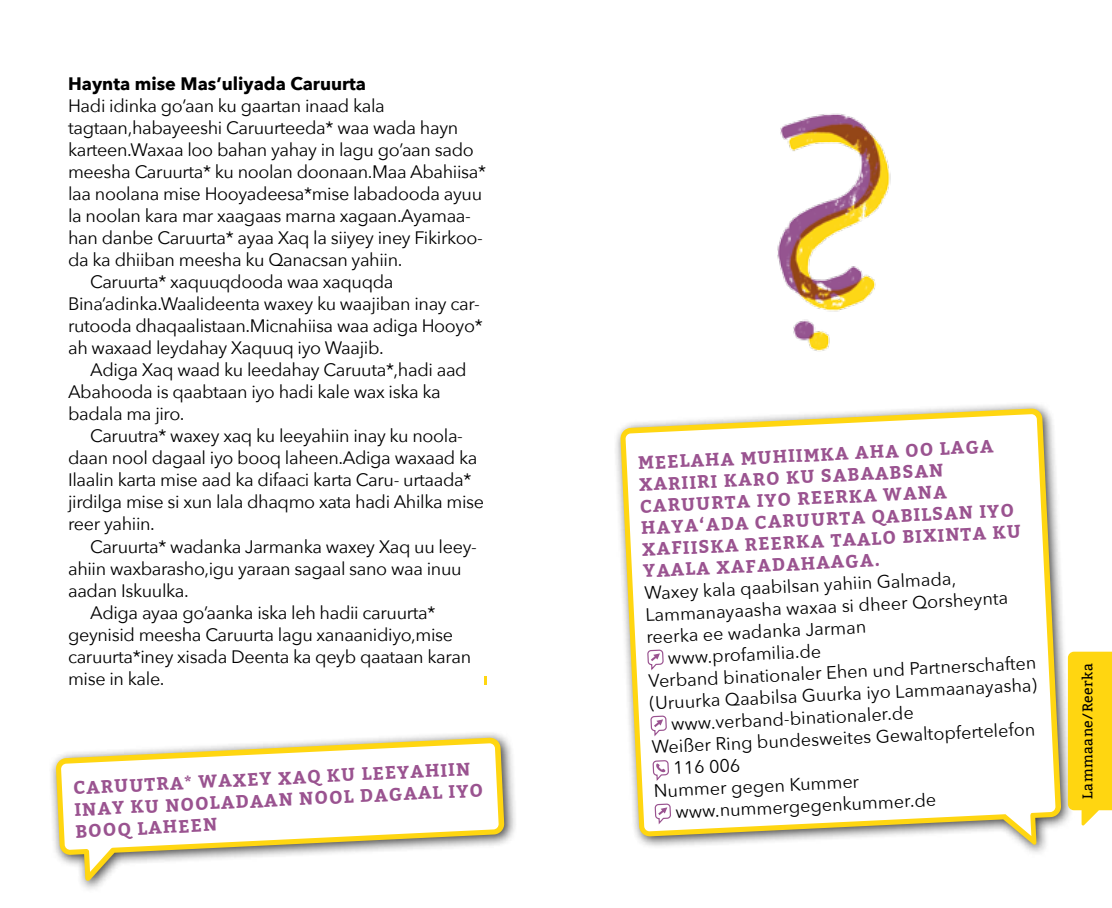
<style>
.page{position:relative;width:1112px;height:908px;background:#fff}
.page>*{position:absolute;margin:0;border:0;box-sizing:border-box;transform-origin:0 0}
.t1{font:18px "Avenir Next";letter-spacing:-.02em;color:#000}
.t2{font:700 18px/21.6px "Bitter";color:#9a5390}
.t3{font:700 18px "Avenir Next";color:#000}
.t4{font:14px "Bitter";letter-spacing:.03em;color:#000}
</style>
<div class="page">
<svg style="left:484px;top:676px;width:2px;height:8px"></svg>
<div style="left:612px;top:400px;width:462px;height:457px;background:#000;opacity:.75"></div>
<svg style="left:620px;top:408px;width:440px;height:436px"></svg>
<svg style="left:625px;top:414px;width:430px;height:421px"></svg>
<svg style="left:650px;top:653px;width:10px;height:8px"></svg>
<div style="left:647px;top:649px;width:16px;height:16px;border:1px solid #9a5390;border-radius:4px"></div>
<svg style="left:654px;top:719px;width:9px;height:7px"></svg>
<div style="left:650px;top:715px;width:16px;height:16px;border:1px solid #9a5390;border-radius:4px"></div>
<svg style="left:656px;top:763px;width:9px;height:9px"></svg>
<div style="left:652px;top:759px;width:17px;height:16px;border:1px solid #9a5390;border-radius:4px"></div>
<svg style="left:658px;top:807px;width:9px;height:7px"></svg>
<div style="left:654px;top:803px;width:17px;height:15px;border:1px solid #9a5390;border-radius:4px"></div>
<div style="left:48px;top:729px;width:469px;height:164px;background:#000;opacity:.75"></div>
<svg style="left:56px;top:737px;width:448px;height:143px"></svg>
<svg style="left:61px;top:742px;width:437px;height:129px"></svg>
<img style="left:777px;top:113px;width:114px;height:239px">
<svg style="left:1067px;top:651px;width:44px;height:174px;background:#fed926"></svg>
<p class="t3" style="left:68px;top:68px;width:299px">Haynta mise Mas’uliyada Caruurta</p>
<p class="t1" style="left:68px;top:91px;width:318px">Hadi idinka go’aan ku gaartan inaad kala</p>
<p class="t1" style="left:68px;top:113px;width:391px">tagtaan,habayeeshi Caruurteeda* waa wada hayn</p>
<p class="t1" style="left:68px;top:135px;width:407px">karteen.Waxaa loo bahan yahay in lagu go’aan sado</p>
<p class="t1" style="left:68px;top:157px;width:419px">meesha Caruurta* ku noolan doonaan.Maa Abahiisa*</p>
<p class="t1" style="left:68px;top:179px;width:415px">laa noolana mise Hooyadeesa*mise labadooda ayuu</p>
<p class="t1" style="left:68px;top:201px;width:404px">la noolan kara mar xaagaas marna xagaan.Ayamaa-</p>
<p class="t1" style="left:68px;top:223px;width:416px">han danbe Caruurta* ayaa Xaq la siiyey iney Fikirkoo-</p>
<p class="t1" style="left:68px;top:245px;width:336px">da ka dhiiban meesha ku Qanacsan yahiin.</p>
<p class="t1" style="left:90px;top:267px;width:305px">Caruurta* xaquuqdooda waa xaquqda</p>
<p class="t1" style="left:68px;top:289px;width:413px">Bina’adinka.Waalideenta waxey ku waajiban inay car-</p>
<p class="t1" style="left:68px;top:311px;width:416px">rutooda dhaqaalistaan.Micnahiisa waa adiga Hooyo*</p>
<p class="t1" style="left:68px;top:333px;width:317px">ah waxaad leydahay Xaquuq iyo Waajib.</p>
<p class="t1" style="left:90px;top:355px;width:378px">Adiga Xaq waad ku leedahay Caruuta*,hadi aad</p>
<p class="t1" style="left:68px;top:377px;width:374px">Abahooda is qaabtaan iyo hadi kale wax iska ka</p>
<p class="t1" style="left:68px;top:399px;width:118px">badala ma jiro.</p>
<p class="t1" style="left:90px;top:421px;width:374px">Caruutra* waxey xaq ku leeyahiin inay ku noola-</p>
<p class="t1" style="left:68px;top:443px;width:411px">daan nool dagaal iyo booq laheen.Adiga waxaad ka</p>
<p class="t1" style="left:68px;top:465px;width:405px">Ilaalin karta mise aad ka difaaci karta Caru- urtaada*</p>
<p class="t1" style="left:68px;top:486px;width:417px">jirdilga mise si xun lala dhaqmo xata hadi Ahilka mise</p>
<p class="t1" style="left:68px;top:508px;width:88px">reer yahiin.</p>
<p class="t1" style="left:90px;top:530px;width:388px">Caruurta* wadanka Jarmanka waxey Xaq uu leey-</p>
<p class="t1" style="left:68px;top:552px;width:395px">ahiin waxbarasho,igu yaraan sagaal sano waa inuu</p>
<p class="t1" style="left:68px;top:574px;width:122px">aadan Iskuulka.</p>
<p class="t1" style="left:90px;top:596px;width:347px">Adiga ayaa go’aanka iska leh hadii caruurta*</p>
<p class="t1" style="left:68px;top:618px;width:386px">geynisid meesha Caruurta lagu xanaanidiyo,mise</p>
<p class="t1" style="left:68px;top:640px;width:404px">caruurta*iney xisada Deenta ka qeyb qaataan karan</p>
<p class="t1" style="left:68px;top:662px;width:98px">mise in kale.</p>
<p class="t2" style="left:73px;top:778px;width:411px;rotate:-3deg">CARUUTRA* WAXEY XAQ KU LEEYAHIIN<br>INAY KU NOOLADAAN NOOL DAGAAL IYO<br>BOOQ LAHEEN</p>
<p class="t2" style="left:637px;top:453px;width:380px;rotate:-3deg">MEELAHA MUHIIMKA AHA OO LAGA<br>XARIIRI KARO KU SABAABSAN<br>CARUURTA IYO REERKA WANA<br>HAYA‘ADA CARUURTA QABILSAN IYO<br>XAFIISKA REERKA TAALO BIXINTA KU<br>YAALA XAFADAHAAGA.</p>
<p class="t1" style="left:643px;top:578px;width:313px;rotate:-3deg">Waxey kala qaabilsan yahiin Galmada,</p>
<p class="t1" style="left:644px;top:600px;width:364px;rotate:-3deg">Lammanayaasha waxaa si dheer Qorsheynta</p>
<p class="t1" style="left:645px;top:622px;width:221px;rotate:-3deg">reerka ee wadanka Jarman</p>
<p class="t1" style="left:667px;top:643px;width:155px;rotate:-3deg">www.profamilia.de</p>
<p class="t1" style="left:647px;top:666px;width:389px;rotate:-3deg">Verband binationaler Ehen und Partnerschaften</p>
<p class="t1" style="left:648px;top:688px;width:389px;rotate:-3deg">(Uruurka Qaabilsa Guurka iyo Lammaanayasha)</p>
<p class="t1" style="left:670px;top:709px;width:244px;rotate:-3deg">www.verband-binationaler.de</p>
<p class="t1" style="left:651px;top:732px;width:385px;rotate:-3deg">Weißer Ring bundesweites Gewaltopfertelefon</p>
<p class="t1" style="left:672px;top:752px;width:69px;rotate:-3deg">116 006</p>
<p class="t1" style="left:653px;top:776px;width:207px;rotate:-3deg">Nummer gegen Kummer</p>
<p class="t1" style="left:674px;top:797px;width:262px;rotate:-3deg">www.nummergegenkummer.de</p>
<p class="t4" style="left:1078px;top:798px;width:136px;rotate:-90deg">Lammaane/Reerka</p>
</div>
